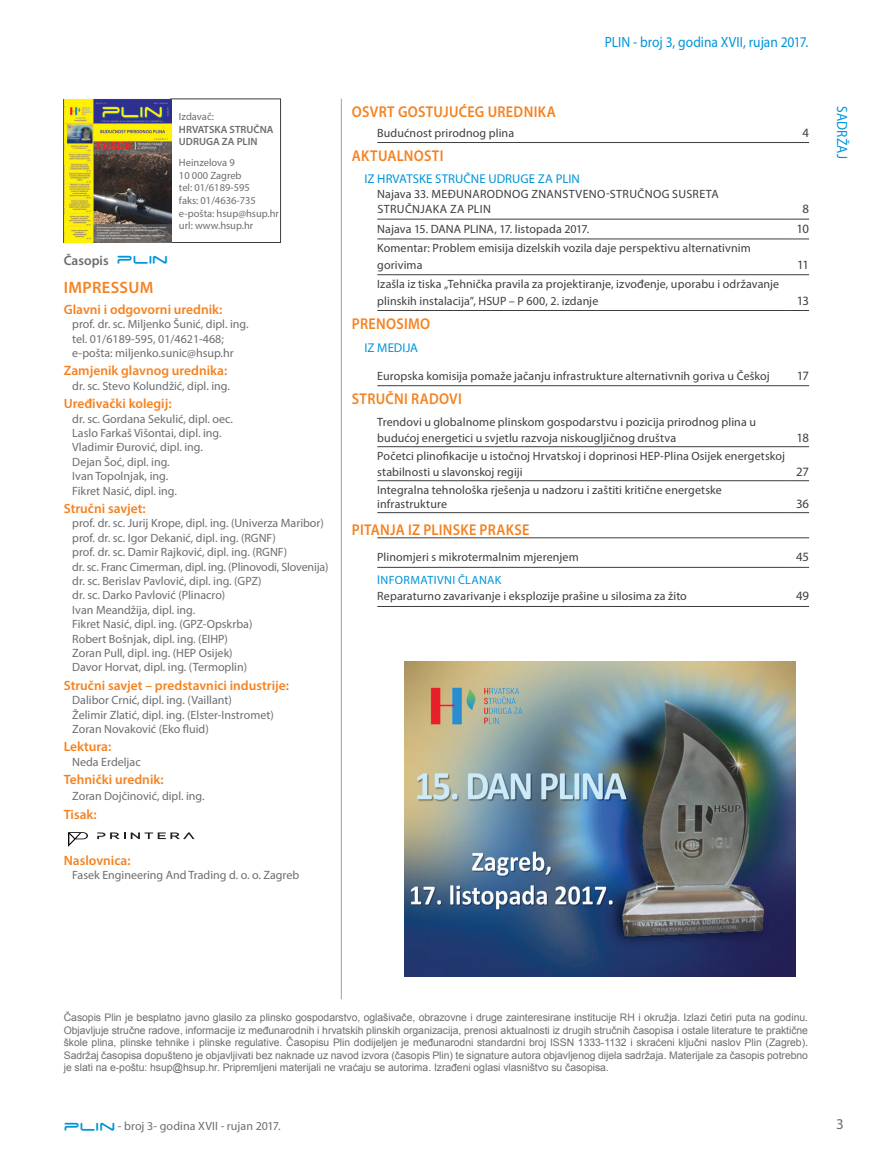
<style>
.page{position:relative;width:872px;height:1170px;background:#fff}
.page>*{position:absolute;margin:0;border:0;box-sizing:border-box;transform-origin:0 0}
.t1{font:600 16.5px "Myriad Pro";letter-spacing:.02em;color:#f58220}
.t2{font:600 15.6px "Myriad Pro";letter-spacing:.02em;color:#f58220;scale:.91 1}
.t3{font:15px "Myriad Pro";color:#6c6d70}
.t4{font:14.85px "Myriad Pro";color:#0095d9;scale:.91 1}
.t5{font:600 13.5px "Myriad Pro";color:#f58220}
.t6{font:600 13.5px "Myriad Pro";color:#6c6d70}
.t7{font:12.75px "Myriad Pro";letter-spacing:.005em;color:#0095d9}
.t8{font:12.75px "Myriad Pro";letter-spacing:-.04em;color:#3e3e3f}
.t9{font:12px/14.4px "Myriad Pro";color:#6c6d70}
.Kućice{font:12px/16.5px "Myriad Pro";letter-spacing:.01em;color:#3e3e3f}
.Sadržaj-stavke{font:12px/14.4px "Myriad Pro";letter-spacing:.005em;color:#3e3e3f}
.Kućice-2{font:12px/15px "Myriad Pro";letter-spacing:.03em;color:#3e3e3f}
.t10{font:12px "Myriad Pro";letter-spacing:.03em;color:#0095d9}
.t11{font:10.5px "Myriad Pro";color:#6c6d70}
.t12{font:600 10.5px "Myriad Pro";color:#6c6d70}
.t13{font:10.35px/12.5px "Arial";letter-spacing:-.005em;color:#6c6d70;text-align:justify}
.s1{font-family:"Space Age";font-weight:400;font-size:18px;color:#0095d9}
.s2{font-size:12.75px}
.s3{font-family:"Space Age";font-size:18px;color:#0095d9}
</style>
<div class="page">
<hr style="left:341px;top:99px;width:1px;height:900px;background:#3e3e3f">
<div style="left:170px;top:99px;width:111px;height:144px;border:1px solid #3e3e3f"></div>
<hr style="left:377px;top:219px;width:411px;height:1px;background:#3e3e3f">
<svg style="left:788px;top:219px;width:21px;height:1px"></svg>
<hr style="left:377px;top:274px;width:411px;height:1px;background:#3e3e3f">
<svg style="left:788px;top:274px;width:21px;height:1px"></svg>
<hr style="left:377px;top:310px;width:411px;height:1px;background:#3e3e3f">
<svg style="left:788px;top:310px;width:21px;height:1px"></svg>
<hr style="left:377px;top:239px;width:411px;height:1px;background:#3e3e3f">
<svg style="left:788px;top:239px;width:21px;height:1px"></svg>
<hr style="left:377px;top:385px;width:411px;height:1px;background:#3e3e3f">
<svg style="left:788px;top:385px;width:21px;height:1px"></svg>
<hr style="left:377px;top:480px;width:411px;height:1px;background:#3e3e3f">
<svg style="left:788px;top:480px;width:21px;height:1px"></svg>
<hr style="left:377px;top:512px;width:411px;height:1px;background:#3e3e3f">
<svg style="left:788px;top:512px;width:21px;height:1px"></svg>
<hr style="left:377px;top:537px;width:411px;height:1px;background:#3e3e3f">
<svg style="left:788px;top:537px;width:21px;height:1px"></svg>
<hr style="left:377px;top:567px;width:411px;height:1px;background:#3e3e3f">
<svg style="left:788px;top:567px;width:21px;height:1px"></svg>
<hr style="left:377px;top:606px;width:411px;height:1px;background:#3e3e3f">
<svg style="left:788px;top:606px;width:21px;height:1px"></svg>
<hr style="left:377px;top:142px;width:411px;height:1px;background:#3e3e3f">
<svg style="left:788px;top:142px;width:21px;height:1px"></svg>
<hr style="left:377px;top:446px;width:411px;height:1px;background:#3e3e3f">
<svg style="left:788px;top:446px;width:21px;height:1px"></svg>
<img style="left:64px;top:99px;width:107px;height:144px">
<svg style="left:97px;top:832px;width:98px;height:7px"></svg>
<svg style="left:68px;top:832px;width:20px;height:14px"></svg>
<img style="left:404px;top:661px;width:391px;height:315px">
<p class="t11" style="left:179px;top:110px;width:36px">Izdavač:</p>
<p class="t12" style="left:179px;top:122px;width:96px">HRVATSKA STRUČNA</p>
<p class="t12" style="left:179px;top:135px;width:80px">UDRUGA ZA PLIN</p>
<p class="t11" style="left:179px;top:156px;width:57px">Heinzelova 9</p>
<p class="t11" style="left:179px;top:169px;width:64px">10 000 Zagreb</p>
<p class="t11" style="left:179px;top:181px;width:72px">tel: 01/6189-595</p>
<p class="t11" style="left:179px;top:194px;width:78px">faks: 01/4636-735</p>
<p class="t11" style="left:179px;top:207px;width:102px">e-pošta: hsup@hsup.hr</p>
<p class="t11" style="left:179px;top:219px;width:76px">url: www.hsup.hr</p>
<p class="t6" style="left:64px;top:252px;width:106px">Časopis <span class="s1">plin</span></p>
<p class="t1" style="left:64px;top:277px;width:91px">IMPRESSUM</p>
<p class="t5" style="left:64px;top:301px;width:160px">Glavni i odgovorni urednik:</p>
<p class="t9" style="left:72px;top:317px;width:178px">prof. dr. sc. Miljenko Šunić, dipl. ing.</p>
<p class="t9" style="left:72px;top:331px;width:153px">tel. 01/6189-595, 01/4621-468;</p>
<p class="t9" style="left:72px;top:345px;width:163px">e-pošta: miljenko.sunic@hsup.hr</p>
<p class="t5" style="left:64px;top:362px;width:165px">Zamjenik glavnog urednika:</p>
<p class="t9" style="left:72px;top:378px;width:159px">dr. sc. Stevo Kolundžić, dipl. ing.</p>
<p class="t5" style="left:64px;top:395px;width:109px">Uređivački kolegij:</p>
<p class="t9" style="left:72px;top:411px;width:162px">dr. sc. Gordana Sekulić, dipl. oec.</p>
<p class="t9" style="left:72px;top:425px;width:151px">Laslo Farkaš Višontai, dipl. ing.</p>
<p class="t9" style="left:72px;top:440px;width:132px">Vladimir Đurović, dipl. ing.<br>Dejan Šoć, dipl. ing.</p>
<p class="t9" style="left:72px;top:469px;width:97px">Ivan Topolnjak, ing.</p>
<p class="t9" style="left:72px;top:483px;width:106px">Fikret Nasić, dipl. ing.</p>
<p class="t5" style="left:64px;top:500px;width:83px">Stručni savjet:</p>
<p class="t9" style="left:72px;top:516px;width:253px">prof. dr. sc. Jurij Krope, dipl. ing. (Univerza Maribor)</p>
<p class="t9" style="left:72px;top:530px;width:205px">prof. dr. sc. Igor Dekanić, dipl. ing. (RGNF)</p>
<p class="t9" style="left:72px;top:544px;width:216px">prof. dr. sc. Damir Rajković, dipl. ing. (RGNF)</p>
<p class="t9" style="left:72px;top:559px;width:258px">dr. sc. Franc Cimerman, dipl. ing. (Plinovodi, Slovenija)</p>
<p class="t9" style="left:72px;top:573px;width:191px">dr. sc. Berislav Pavlović, dipl. ing. (GPZ)</p>
<p class="t9" style="left:72px;top:588px;width:154px">dr. sc. Darko Pavlović (Plinacro)</p>
<p class="t9" style="left:72px;top:602px;width:124px">Ivan Meandžija, dipl. ing.</p>
<p class="t9" style="left:72px;top:616px;width:182px">Fikret Nasić, dipl. ing. (GPZ-Opskrba)</p>
<p class="t9" style="left:72px;top:631px;width:157px">Robert Bošnjak, dipl. ing. (EIHP)</p>
<p class="t9" style="left:72px;top:645px;width:162px">Zoran Pull, dipl. ing. (HEP Osijek)</p>
<p class="t9" style="left:72px;top:660px;width:176px">Davor Horvat, dipl. ing. (Termoplin)</p>
<p class="t5" style="left:64px;top:676px;width:227px">Stručni savjet – predstavnici industrije:</p>
<p class="t9" style="left:72px;top:692px;width:161px">Dalibor Crnić, dipl. ing. (Vaillant)</p>
<p class="t9" style="left:72px;top:707px;width:203px">Želimir Zlatić, dipl. ing. (Elster-Instromet)</p>
<p class="t9" style="left:72px;top:721px;width:138px">Zoran Novaković (Eko fluid)</p>
<p class="t5" style="left:64px;top:738px;width:49px">Lektura:</p>
<p class="t9" style="left:72px;top:754px;width:70px">Neda Erdeljac</p>
<p class="t5" style="left:64px;top:771px;width:101px">Tehnički urednik:</p>
<p class="t9" style="left:72px;top:788px;width:134px">Zoran Dojčinović, dipl. ing.</p>
<p class="t5" style="left:64px;top:805px;width:34px">Tisak:</p>
<p class="t5" style="left:64px;top:851px;width:68px">Naslovnica:</p>
<p class="t9" style="left:72px;top:867px;width:228px">Fasek Engineering And Trading d. o. o. Zagreb</p>
<p class="t4" style="left:605px;top:33px;width:225px">PLIN - broj 3, godina XVII, rujan 2017.</p>
<p class="t2" style="left:352px;top:102px;width:226px">OSVRT GOSTUJUĆEG UREDNIKA</p>
<p class="Sadržaj-stavke" style="left:377px;top:125px;width:138px">Budućnost prirodnog plina</p>
<p class="t8" style="left:802px;top:124px;width:8px">4</p>
<p class="t2" style="left:352px;top:146px;width:102px">AKTUALNOSTI</p>
<p class="t7" style="left:364px;top:170px;width:217px">IZ HRVATSKE STRUČNE UDRUGE ZA PLIN</p>
<p class="Kućice-2" style="left:377px;top:186px;width:343px">Najava 33. MEĐUNARODNOG ZNANSTVENO-STRUČNOG SUSRETA<br>STRUČNJAKA ZA PLIN</p>
<p class="t8" style="left:802px;top:201px;width:8px">8</p>
<p class="Kućice" style="left:377px;top:220px;width:213px">Najava 15. DANA PLINA, 17. listopada 2017.</p>
<p class="t8" style="left:796px;top:221px;width:14px">10</p>
<p class="Kućice" style="left:377px;top:240px;width:375px">Komentar: Problem emisija dizelskih vozila daje perspektivu alternativnim gorivima</p>
<p class="t8" style="left:797px;top:256px;width:13px">11</p>
<p class="Kućice" style="left:377px;top:275px;width:403px">Izašla iz tiska „Tehnička pravila za projektiranje, izvođenje, uporabu i održavanje plinskih instalacija”, HSUP – P 600, 2. izdanje</p>
<p class="t8" style="left:796px;top:292px;width:14px">13</p>
<p class="t2" style="left:352px;top:313px;width:88px">PRENOSIMO</p>
<p class="t7" style="left:364px;top:340px;width:55px">IZ MEDIJA</p>
<p class="Sadržaj-stavke" style="left:377px;top:368px;width:394px">Europska komisija pomaže jačanju infrastrukture alternativnih goriva u Češkoj</p>
<p class="t8" style="left:797px;top:367px;width:14px">17</p>
<p class="t2" style="left:352px;top:389px;width:122px">STRUČNI RADOVI</p>
<p class="Kućice" style="left:377px;top:413px;width:380px">Trendovi u globalnome plinskom gospodarstvu i pozicija prirodnog plina u budućoj energetici u svjetlu razvoja niskougljičnog društva</p>
<p class="t8" style="left:796px;top:430px;width:14px">18</p>
<p class="Kućice" style="left:377px;top:447px;width:409px">Početci plinofikacije u istočnoj Hrvatskoj i doprinosi HEP-Plina Osijek energetskoj stabilnosti u slavonskoj regiji</p>
<p class="Sadržaj-stavke" style="left:377px;top:482px;width:346px">Integralna tehnološka rješenja u nadzoru i zaštiti kritične energetske infrastrukture</p>
<p class="t8" style="left:796px;top:464px;width:14px">27</p>
<p class="t8" style="left:796px;top:496px;width:15px">36</p>
<p class="t2" style="left:352px;top:519px;width:197px">PITANJA IZ PLINSKE PRAKSE</p>
<p class="Kućice" style="left:377px;top:549px;width:203px">Plinomjeri s mikrotermalnim mjerenjem</p>
<p class="t8" style="left:796px;top:549px;width:14px">45</p>
<p class="t10" style="left:377px;top:572px;width:126px"><span class="s2">I</span>NFORMATIVNI ČLANAK</p>
<p class="Kućice" style="left:377px;top:588px;width:311px">Reparaturno zavarivanje i eksplozije prašine u silosima za žito</p>
<p class="t8" style="left:796px;top:588px;width:14px">49</p>
<p class="t4" style="left:851px;top:106px;width:59px;rotate:90deg">SADRŽAJ</p>
<p class="t13" style="left:64px;top:1011px;width:745px">Časopis Plin je besplatno javno glasilo za plinsko gospodarstvo, oglašivače, obrazovne i druge zainteresirane institucije RH i okružja. Izlazi četiri puta na godinu.<br>Objavljuje stručne radove, informacije iz međunarodnih i hrvatskih plinskih organizacija, prenosi aktualnosti iz drugih stručnih časopisa i ostale literature te praktične škole plina, plinske tehnike i plinske regulative. Časopisu Plin dodijeljen je međunarodni standardni broj ISSN 1333-1132 i skraćeni ključni naslov Plin (Zagreb).<br>Sadržaj časopisa dopušteno je objavljivati bez naknade uz navod izvora (časopis Plin) te signature autora objavljenog dijela sadržaja. Materijale za časopis potrebno je slati na e-poštu: hsup@hsup.hr. Pripremljeni materijali ne vraćaju se autorima. Izrađeni oglasi vlasništvo su časopisa.</p>
<p class="t9" style="left:64px;top:1118px;width:218px"><span class="s3">plin</span> - broj 3- godina XVII - rujan 2017.</p>
<p class="t3" style="left:836px;top:1114px;width:9px">3</p>
</div>
